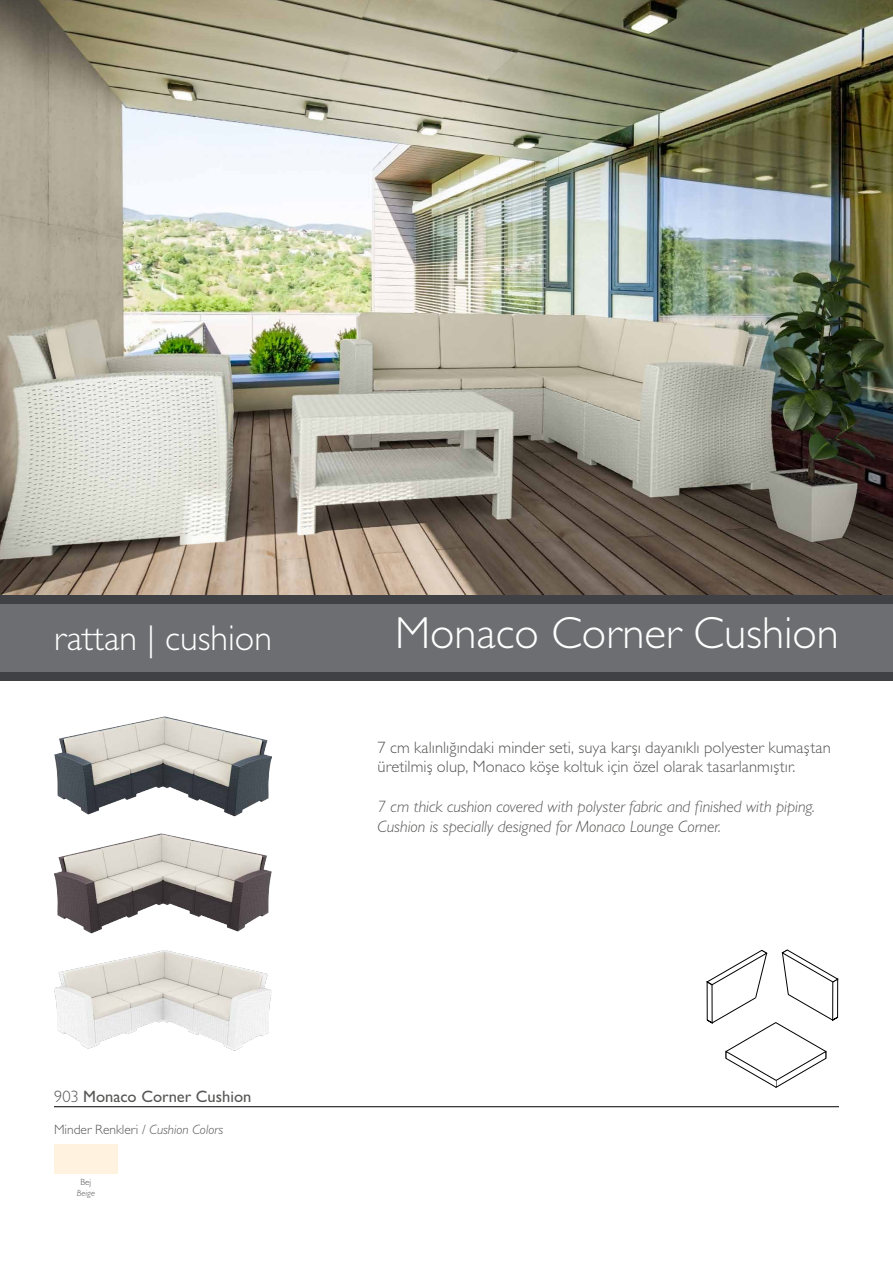
<style>
.page{position:relative;width:893px;height:1263px;background:#fff}
.page>*{position:absolute;margin:0;border:0;box-sizing:border-box;transform-origin:0 0}
.t1{font:300 45px "Gill Sans";color:#fff}
.t2{font:300 36px "Gill Sans";color:#fff}
.t3{font:300 16.5px/19.8px "Gill Sans";letter-spacing:.005em;color:#575756}
.t4{font:italic 300 16.5px/19.8px "Gill Sans";color:#575756}
.t5{font:16.5px "Gill Sans";color:#575756}
.t6{font:300 13.5px "Gill Sans";color:#575756}
.t7{font:italic 300 9px "Gill Sans";color:#575756}
.t8{font:300 9px "Gill Sans";color:#575756}
.s1{font-weight:300}
.s2{font-style:italic}
</style>
<div class="page">
<div style="left:54px;top:1144px;width:64px;height:30px;background:#fff2de"></div>
<img style="left:0;top:0;width:893px;height:595px">
<img style="left:54px;top:950px;width:217px;height:100px">
<img style="left:54px;top:716px;width:217px;height:100px">
<img style="left:54px;top:833px;width:217px;height:100px">
<svg style="left:706px;top:949px;width:132px;height:139px"></svg>
<div style="left:0;top:604px;width:893px;height:68px;background:#6c6e72"></div>
<div style="left:0;top:672px;width:893px;height:8px;background:#3f4144"></div>
<div style="left:0;top:595px;width:893px;height:9px;background:#3f4144"></div>
<hr style="left:54px;top:1106px;width:785px;height:1px;background:#000">
<h2 class="t2" style="left:54px;top:617px;width:219px">rattan | cushion</h2>
<p class="t5" style="left:54px;top:1087px;width:199px"><span class="s1">903</span> Monaco Corner Cushion</p>
<p class="t6" style="left:54px;top:1122px;width:171px">Minder Renkleri / <span class="s2">Cushion Colors</span></p>
<p class="t8" style="left:80px;top:1177px;width:12px">Bej</p>
<p class="t7" style="left:77px;top:1188px;width:20px">Beige</p>
<h1 class="t1" style="left:395px;top:607px;width:445px">Monaco Corner Cushion</h1>
<p class="t3" style="left:378px;top:737px;width:455px">7 cm kalınlığındaki minder seti, suya karşı dayanıklı polyester kumaştan üretilmiş olup, Monaco köşe koltuk için özel olarak tasarlanmıştır.</p>
<p class="t4" style="left:378px;top:796px;width:439px">7 cm thick cushion covered with polyster fabric and finished with piping.<br>Cushion is specially designed for Monaco Lounge Corner.</p>
</div>
